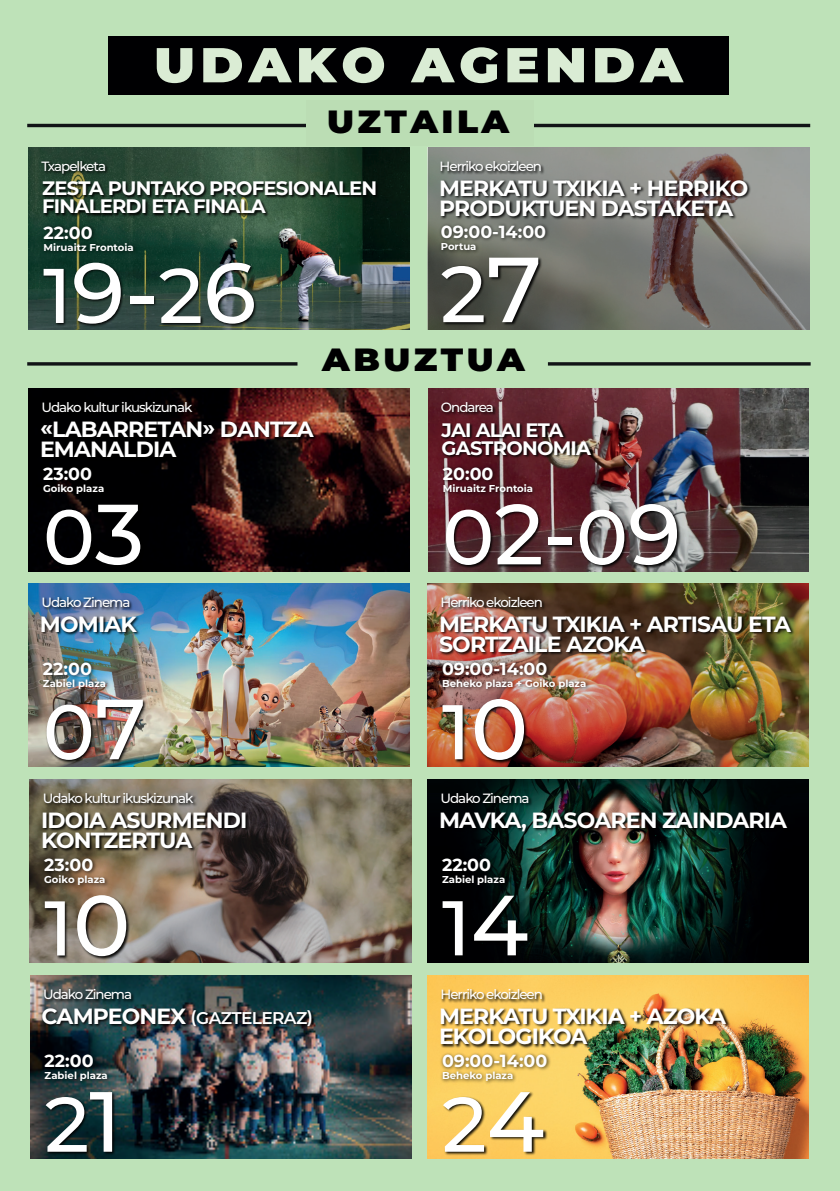
<style>
.page{position:relative;width:840px;height:1191px;background:#fff}
.page>*{position:absolute;margin:0;border:0;box-sizing:border-box;transform-origin:0 0}
.t1{font:500 85.2px "Montserrat";color:#fff}
.t2{font:500 79.4px "Montserrat";color:#fff}
.t3{font:500 77.2px "Montserrat";color:#fff}
.t4{font:900 48.8px "Montserrat";letter-spacing:.1em;color:#daecd4;scale:1.07 1}
.t5{font:900 32.2px "Montserrat";letter-spacing:.1em;color:#000001;scale:1.07 1}
.t6{font:700 22px/20.4px "Montserrat";letter-spacing:-.04em;color:#fff}
.t7{font:700 19.4px/18px "Montserrat";letter-spacing:-.04em;color:#fff}
.t8{font:700 17.4px "Montserrat";color:#fff}
.t9{font:600 17px "Montserrat";letter-spacing:-.04em;color:#fff}
.t10{font:500 13.4px "Montserrat";letter-spacing:-.075em;color:#fff}
.t11{font:700 10px "Montserrat";color:#fff}
.s1{font-size:77.2px}
.s2{font-size:92.2px}
.s3{font-size:85.2px}
.s4{font-weight:700;font-size:22px}
</style>
<div class="page">
<div style="left:0;top:0;width:839px;height:1191px;background:#bee2b8"></div>
<hr style="left:27px;top:124px;width:782px;height:3px;background:#111416">
<div style="left:306px;top:100px;width:227px;height:45px;background:#bbddb4"></div>
<hr style="left:27px;top:362px;width:270px;height:3px;background:#111416">
<hr style="left:547px;top:362px;width:263px;height:3px;background:#111416">
<svg style="left:432px;top:403px;width:377px;height:181px"></svg>
<div style="left:109px;top:36px;width:619px;height:59px;background:#000002"></div>
<img style="left:29px;top:147px;width:380px;height:183px">
<img style="left:41px;top:249px;width:221px;height:81px">
<img style="left:40px;top:177px;width:342px;height:47px">
<img style="left:39px;top:157px;width:73px;height:23px">
<img style="left:39px;top:220px;width:101px;height:40px">
<img style="left:427px;top:147px;width:382px;height:183px">
<img style="left:438px;top:259px;width:109px;height:71px">
<img style="left:437px;top:175px;width:316px;height:52px">
<img style="left:436px;top:219px;width:116px;height:40px">
<img style="left:437px;top:157px;width:110px;height:23px">
<svg style="left:29px;top:388px;width:380px;height:183px;background:#27100f"></svg>
<div style="left:41px;top:490px;width:109px;height:82px;background:#000001"></div>
<img style="left:38px;top:416px;width:286px;height:52px">
<img style="left:39px;top:398px;width:159px;height:23px">
<div style="left:39px;top:439px;width:72px;height:62px;background:#000001"></div>
<img style="left:29px;top:583px;width:380px;height:183px">
<img style="left:41px;top:685px;width:111px;height:82px">
<img style="left:38px;top:611px;width:105px;height:32px">
<img style="left:39px;top:593px;width:97px;height:23px">
<img style="left:39px;top:634px;width:74px;height:62px">
<img style="left:427px;top:583px;width:381px;height:183px">
<img style="left:440px;top:696px;width:93px;height:71px">
<img style="left:437px;top:611px;width:359px;height:52px">
<img style="left:438px;top:593px;width:110px;height:23px">
<img style="left:438px;top:634px;width:155px;height:62px">
<svg style="left:30px;top:779px;width:381px;height:183px;background:#7c7165"></svg>
<img style="left:42px;top:881px;width:94px;height:95px">
<img style="left:39px;top:807px;width:214px;height:53px">
<img style="left:41px;top:790px;width:158px;height:22px">
<img style="left:40px;top:831px;width:72px;height:61px">
<img style="left:427px;top:779px;width:381px;height:183px">
<img style="left:440px;top:881px;width:93px;height:95px">
<img style="left:437px;top:807px;width:355px;height:32px">
<img style="left:438px;top:789px;width:97px;height:23px">
<img style="left:438px;top:830px;width:73px;height:62px">
<img style="left:30px;top:976px;width:381px;height:182px">
<img style="left:43px;top:1077px;width:84px;height:82px">
<img style="left:40px;top:1003px;width:278px;height:32px">
<img style="left:41px;top:985px;width:97px;height:23px">
<img style="left:41px;top:1026px;width:73px;height:62px">
<img style="left:427px;top:976px;width:381px;height:182px">
<img style="left:440px;top:1088px;width:110px;height:71px">
<img style="left:437px;top:1003px;width:295px;height:52px">
<img style="left:438px;top:985px;width:110px;height:23px">
<img style="left:438px;top:1026px;width:116px;height:62px">
<img style="left:428px;top:388px;width:380px;height:183px">
<img style="left:440px;top:490px;width:246px;height:102px">
<img style="left:439px;top:418px;width:157px;height:46px">
<img style="left:439px;top:398px;width:60px;height:23px">
<img style="left:438px;top:460px;width:101px;height:41px">
<h3 class="t4" style="left:154px;top:28px;width:495px">UDAKO AGENDA</h3>
<p class="t10" style="left:42px;top:156px;width:66px">Txapelketa</p>
<h3 class="t5" style="left:327px;top:97px;width:172px">UZTAILA</h3>
<p class="t10" style="left:439px;top:157px;width:104px">Herriko ekoizleen</p>
<p class="t7" style="left:42px;top:178px;width:336px">ZESTA PUNTAKO PROFESIONALEN<br>FINALERDI ETA FINALA</p>
<p class="t8" style="left:43px;top:220px;width:51px">22:00</p>
<p class="t11" style="left:43px;top:240px;width:92px">Miruaitz Frontoia</p>
<h1 class="t1" style="left:43px;top:233px;width:215px"><span class="s1">1</span>9-<span class="s1">2</span>6</h1>
<p class="t6" style="left:439px;top:176px;width:311px">MERKATU TXIKIA + HERRIKO<br>PRODUKTUEN DASTAKETA</p>
<p class="t8" style="left:440px;top:219px;width:107px">09:00-14:00</p>
<p class="t11" style="left:440px;top:239px;width:37px">Portua</p>
<h2 class="t2" style="left:440px;top:238px;width:103px">2<span class="s2">7</span></h2>
<p class="t10" style="left:42px;top:398px;width:152px">Udako kultur ikuskizunak</p>
<h3 class="t5" style="left:322px;top:335px;width:190px">ABUZTUA</h3>
<p class="t10" style="left:440px;top:398px;width:54px">Ondarea</p>
<p class="t6" style="left:40px;top:417px;width:275px">«LABARRETAN» DANTZA<br>EMANALDIA</p>
<p class="t7" style="left:441px;top:420px;width:151px">JAI ALAI ETA<br>GASTRONOMIA</p>
<p class="t8" style="left:43px;top:461px;width:51px">23:00</p>
<p class="t11" style="left:43px;top:481px;width:63px">Goiko plaza</p>
<p class="t8" style="left:442px;top:461px;width:52px">20:00</p>
<p class="t11" style="left:442px;top:481px;width:92px">Miruaitz Frontoia</p>
<h3 class="t3" style="left:43px;top:483px;width:103px">0<span class="s3">3</span></h3>
<h1 class="t1" style="left:442px;top:474px;width:240px"><span class="s1">0</span>2-<span class="s1">0</span>9</h1>
<p class="t10" style="left:41px;top:592px;width:90px">Udako Zinema</p>
<p class="t10" style="left:440px;top:592px;width:104px">Herriko ekoizleen</p>
<p class="t6" style="left:40px;top:612px;width:98px">MOMIAK</p>
<p class="t6" style="left:439px;top:612px;width:353px">MERKATU TXIKIA + ARTISAU ETA<br>SORTZAILE AZOKA</p>
<p class="t8" style="left:43px;top:656px;width:51px">22:00</p>
<p class="t11" style="left:43px;top:676px;width:65px">Zabiel plaza</p>
<p class="t8" style="left:442px;top:656px;width:107px">09:00-14:00</p>
<p class="t11" style="left:442px;top:676px;width:146px">Beheko plaza + Goiko plaza</p>
<h3 class="t3" style="left:43px;top:678px;width:105px">0<span class="s3">7</span></h3>
<h3 class="t3" style="left:441px;top:678px;width:88px">1<span class="s3">0</span></h3>
<p class="t10" style="left:43px;top:789px;width:152px">Udako kultur ikuskizunak</p>
<p class="t10" style="left:440px;top:788px;width:90px">Udako Zinema</p>
<p class="t6" style="left:41px;top:808px;width:207px">IDOIA ASURMENDI<br>KONTZERTUA</p>
<p class="t6" style="left:439px;top:808px;width:349px">MAVKA, BASOAREN ZAINDARIA</p>
<p class="t8" style="left:44px;top:852px;width:51px">23:00</p>
<p class="t11" style="left:44px;top:872px;width:63px">Goiko plaza</p>
<p class="t8" style="left:442px;top:852px;width:51px">22:00</p>
<p class="t11" style="left:442px;top:872px;width:65px">Zabiel plaza</p>
<h3 class="t3" style="left:44px;top:874px;width:88px">1<span class="s3">0</span></h3>
<h3 class="t3" style="left:441px;top:874px;width:88px">1<span class="s3">4</span></h3>
<p class="t10" style="left:43px;top:985px;width:90px">Udako Zinema</p>
<p class="t10" style="left:440px;top:985px;width:104px">Herriko ekoizleen</p>
<p class="t9" style="left:42px;top:1006px;width:273px"><span class="s4">CAMPEONEX</span> (GAZTELERAZ)</p>
<p class="t6" style="left:439px;top:1005px;width:288px">MERKATU TXIKIA + AZOKA<br>EKOLOGIKOA</p>
<p class="t8" style="left:45px;top:1048px;width:51px">22:00</p>
<p class="t11" style="left:45px;top:1068px;width:65px">Zabiel plaza</p>
<p class="t8" style="left:442px;top:1048px;width:107px">09:00-14:00</p>
<p class="t11" style="left:442px;top:1068px;width:73px">Beheko plaza</p>
<h3 class="t3" style="left:45px;top:1070px;width:78px">2<span class="s3">1</span></h3>
<h3 class="t3" style="left:441px;top:1070px;width:104px">2<span class="s3">4</span></h3>
</div>
